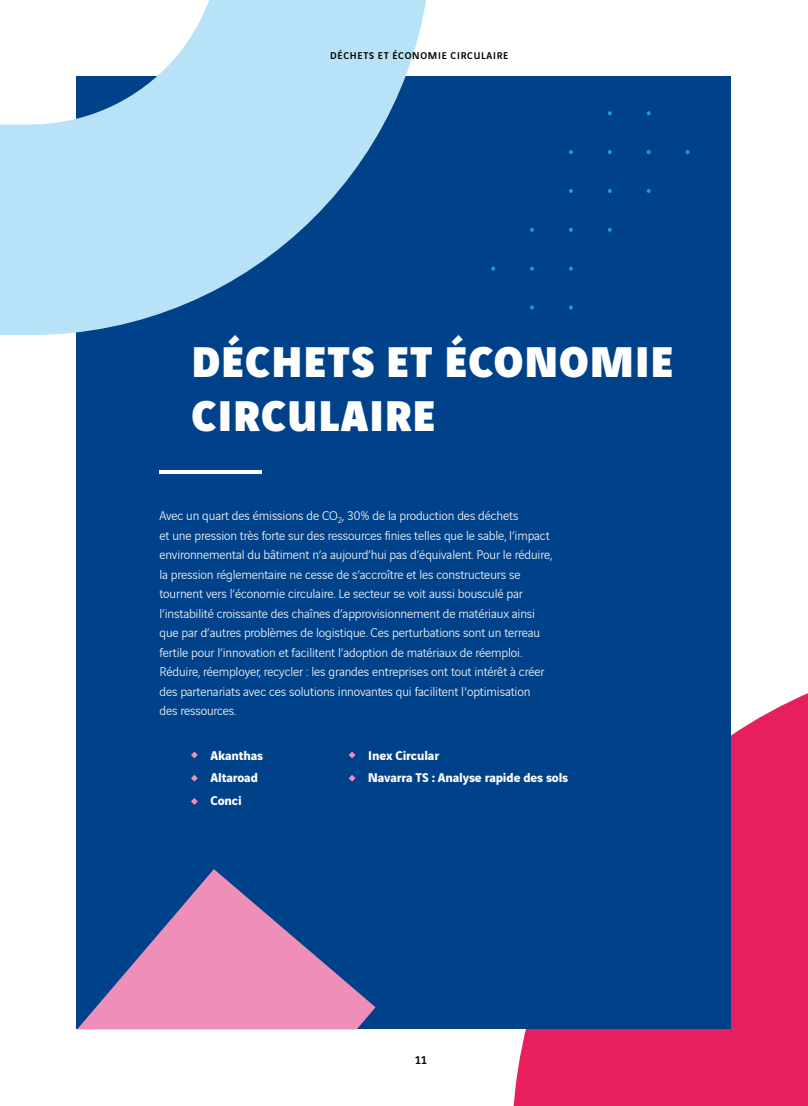
<style>
.page{position:relative;width:808px;height:1106px;background:#fff}
.page>*{position:absolute;margin:0;border:0;box-sizing:border-box;transform-origin:0 0}
.t1{font:900 45.9px/54.3px "Vinci Sans";letter-spacing:.02em;color:#fff}
.t2{font:300 13.5px/19.5px "Vinci Sans";letter-spacing:-.01em;color:#fff}
.t3{font:700 13.5px/22.5px "Vinci Sans";letter-spacing:-.01em;color:#fff}
.t4{font:500 12px "Vinci Sans";color:#000}
.t5{font:500 10.5px "Vinci Sans";letter-spacing:.07em;color:#000}
</style>
<div class="page">
<div style="left:513px;top:693px;width:295px;height:413px;background:#e7205d"></div>
<div style="left:77px;top:77px;width:654px;height:952px;background:#004289"></div>
<hr style="left:159px;top:470px;width:103px;height:3px;background:#fff">
<svg style="left:0;top:0;width:432px;height:335px;fill:#b7e2f8"></svg>
<svg style="left:77px;top:869px;width:299px;height:160px;fill:#ef8eb8"></svg>
<svg style="left:191px;top:751px;width:7px;height:7px"></svg>
<svg style="left:349px;top:751px;width:6px;height:7px"></svg>
<svg style="left:191px;top:774px;width:7px;height:7px"></svg>
<svg style="left:349px;top:775px;width:6px;height:6px"></svg>
<svg style="left:191px;top:798px;width:7px;height:6px"></svg>
<svg style="left:685px;top:150px;width:4px;height:4px"></svg>
<svg style="left:647px;top:111px;width:4px;height:4px"></svg>
<svg style="left:647px;top:150px;width:4px;height:4px"></svg>
<svg style="left:647px;top:189px;width:4px;height:4px"></svg>
<svg style="left:608px;top:111px;width:4px;height:4px"></svg>
<svg style="left:608px;top:150px;width:4px;height:4px"></svg>
<svg style="left:608px;top:189px;width:4px;height:4px"></svg>
<svg style="left:608px;top:228px;width:4px;height:4px"></svg>
<svg style="left:569px;top:150px;width:4px;height:4px"></svg>
<svg style="left:569px;top:189px;width:4px;height:4px"></svg>
<svg style="left:569px;top:228px;width:4px;height:4px"></svg>
<svg style="left:569px;top:266px;width:4px;height:5px"></svg>
<svg style="left:530px;top:228px;width:4px;height:4px"></svg>
<svg style="left:530px;top:266px;width:4px;height:5px"></svg>
<svg style="left:491px;top:266px;width:4px;height:5px"></svg>
<svg style="left:569px;top:305px;width:4px;height:4px"></svg>
<svg style="left:530px;top:305px;width:4px;height:4px"></svg>
<p class="t5" style="left:330px;top:48px;width:180px">DÉCHETS ET ÉCONOMIE CIRCULAIRE</p>
<h1 class="t1" style="left:191px;top:329px;width:483px">DÉCHETS ET ÉCONOMIE<br>CIRCULAIRE</h1>
<p class="t2" style="left:159px;top:505px;width:394px">Avec un quart des émissions de CO<sub>2</sub>, 30% de la production des déchets<br>et une pression très forte sur des ressources finies telles que le sable, l’impact environnemental du bâtiment n’a aujourd’hui pas d’équivalent. Pour le réduire, la pression réglementaire ne cesse de s’accroître et les constructeurs se tournent vers l’économie circulaire. Le secteur se voit aussi bousculé par l’instabilité croissante des chaînes d’approvisionnement de matériaux ainsi que par d’autres problèmes de logistique. Ces perturbations sont un terreau fertile pour l’innovation et facilitent l’adoption de matériaux de réemploi.<br>Réduire, réemployer, recycler : les grandes entreprises ont tout intérêt à créer des partenariats avec ces solutions innovantes qui facilitent l'optimisation<br>des ressources.</p>
<p class="t3" style="left:211px;top:742px;width:54px">Akanthas<br>Altaroad<br>Conci</p>
<p class="t3" style="left:368px;top:742px;width:202px">Inex Circular<br>Navarra TS : Analyse rapide des sols</p>
<p class="t4" style="left:415px;top:1051px;width:13px">11</p>
</div>
